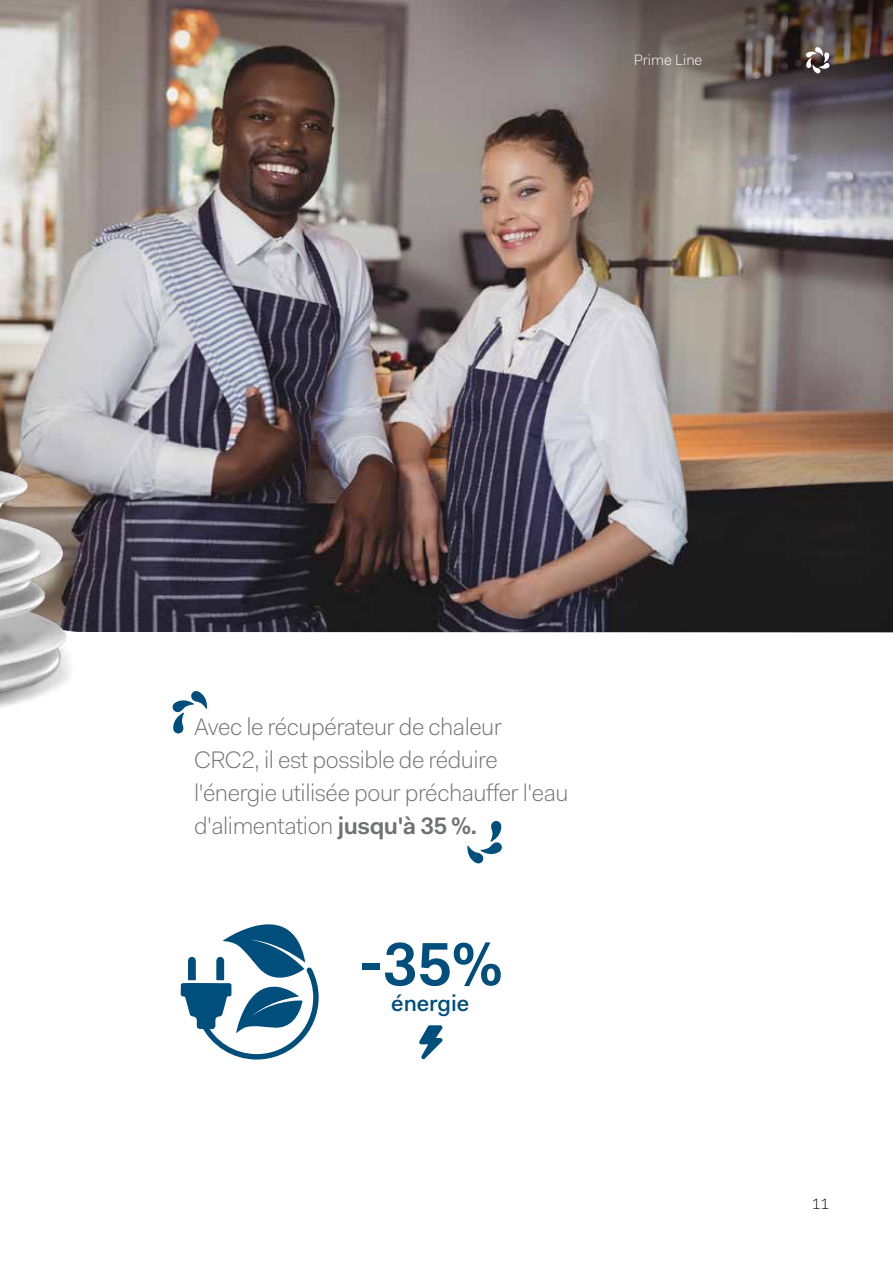
<style>
.page{position:relative;width:893px;height:1263px;background:#fff}
.page>*{position:absolute;margin:0;border:0;box-sizing:border-box;transform-origin:0 0}
.t1{font:600 61.35px "Fakt Pro";color:#004e7b}
.t2{font:300 24px/33px "Fakt Pro";letter-spacing:-.02em;color:#707172}
.t3{font:500 22.65px "Fakt Pro";color:#004e7b}
.t4{font:300 15px "Fakt Pro";color:#fff}
.t5{font:300 15px "Fakt Pro";color:#000}
.s1{font-weight:600}
</style>
<div class="page">
<img style="left:0;top:0;width:893px;height:632px">
<img style="left:500px;top:0;width:393px;height:317px">
<svg style="left:419px;top:1025px;width:24px;height:34px"></svg>
<svg style="left:181px;top:924px;width:138px;height:136px"></svg>
<img style="left:0;top:398px;width:101px;height:310px">
<svg style="left:173px;top:691px;width:34px;height:42px"></svg>
<svg style="left:467px;top:821px;width:35px;height:42px"></svg>
<svg style="left:806px;top:47px;width:24px;height:26px"></svg>
<p class="t4" style="left:634px;top:50px;width:70px">Prime Line</p>
<p class="t2" style="left:194px;top:710px;width:376px">Avec le récupérateur de chaleur CRC2, il est possible de réduire l'énergie utilisée pour préchauffer l'eau d'alimentation <span class="s1">jusqu'à 35 %.</span></p>
<h1 class="t1" style="left:358px;top:923px;width:145px">-35%</h1>
<p class="t3" style="left:391px;top:988px;width:79px">énergie</p>
<p class="t5" style="left:812px;top:1194px;width:19px">11</p>
</div>
